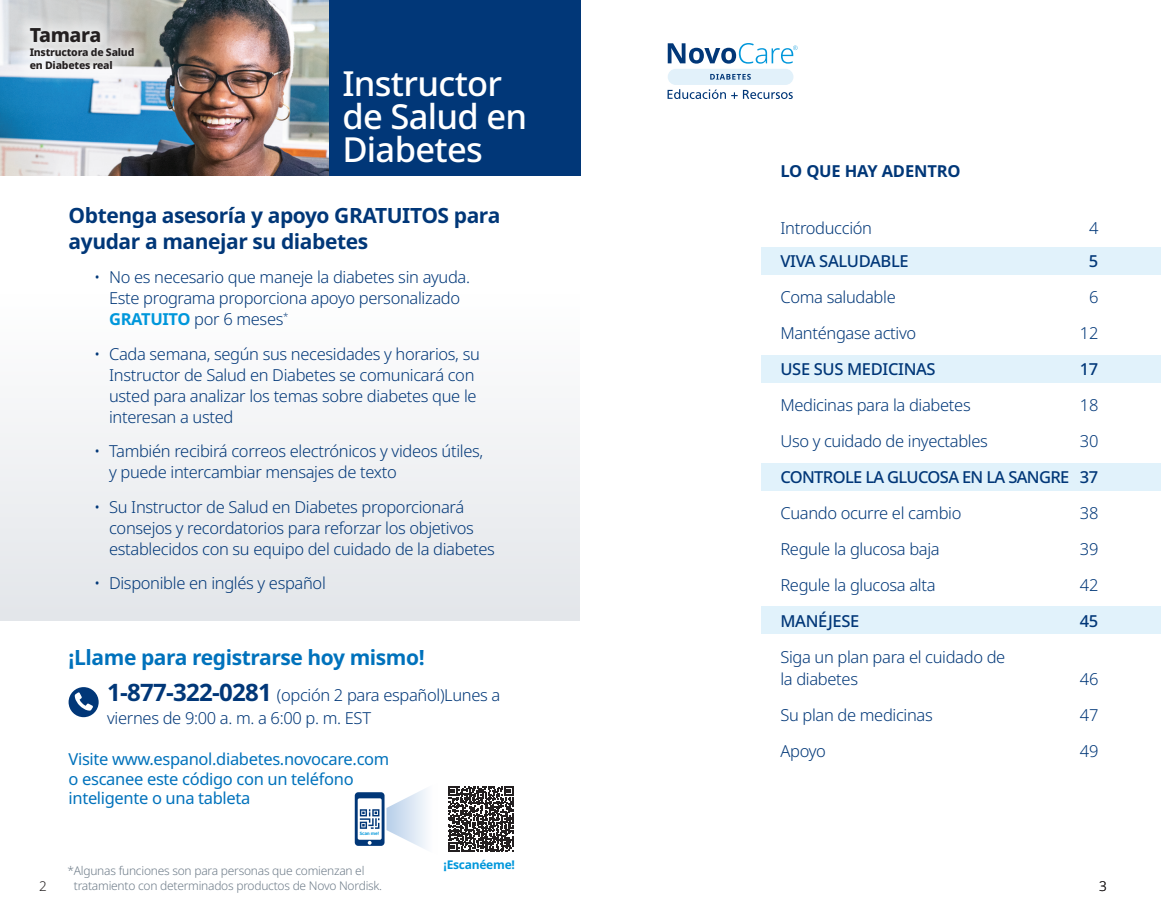
<style>
.page{position:relative;width:1161px;height:918px;background:#fff}
.page>*{position:absolute;margin:0;border:0;box-sizing:border-box;transform-origin:0 0}
.Headline{font:500 34.5px/33px "Apis";letter-spacing:-.02em;color:#fff}
.Major_subhead{font:700 21px/25.5px "Apis";letter-spacing:-.02em;color:#013778}
.body_text{font:700 21px "Apis";letter-spacing:-.02em;color:#0072bc}
.minor_subhead{font:800 19.5px "Apis";letter-spacing:-.02em;color:#231f20}
.body_text-2{font:300 16.5px/21px "Apis";letter-spacing:-.02em;color:#013778}
.bullet_text{font:16.5px/19.5px "Apis";letter-spacing:-.02em;color:#0072bc}
.t1{font:500 16.5px "Apis";letter-spacing:-.02em;color:#013778}
.t2{font:500 16.5px "Apis";letter-spacing:-.04em;color:#013778}
.chart_head{font:700 16.5px "Apis";letter-spacing:-.01em;color:#013778}
.t3{font:300 13.5px "Apis";color:#231f20}
.footnote{font:300 12px/15px "Apis";letter-spacing:-.02em;color:#6d7b88}
.quote{font:700 12px "Apis";letter-spacing:-.02em;color:#0097db}
.minor_subhead-2{font:800 10.5px "Apis";letter-spacing:-.02em;color:#231f20}
.quote-2{font:700 4.5px "Apis";letter-spacing:-.02em;color:#0097db}
.s1{font-weight:700;color:#0097db}
.s2{font-weight:700;font-size:24px}
</style>
<div class="page">
<div style="left:762px;top:247px;width:399px;height:27px;background:#e1f2fb"></div>
<div style="left:762px;top:463px;width:399px;height:28px;background:#e1f2fb"></div>
<div style="left:762px;top:355px;width:399px;height:28px;background:#e1f2fb"></div>
<div style="left:762px;top:606px;width:399px;height:28px;background:#e1f2fb"></div>
<svg style="left:668px;top:43px;width:130px;height:21px"></svg>
<div style="left:668px;top:69px;width:125px;height:16px;background:#e2f1fa;border-radius:8px"></div>
<svg style="left:710px;top:74px;width:41px;height:6px"></svg>
<svg style="left:668px;top:89px;width:125px;height:10px"></svg>
<div style="left:0;top:295px;width:580px;height:326px;background:linear-gradient(to right,#f0f2f4,#f0f2f4)"></div>
<div style="left:69px;top:687px;width:30px;height:30px;background:#013778;border-radius:50%"></div>
<svg style="left:75px;top:692px;width:18px;height:19px"></svg>
<img style="left:0;top:0;width:329px;height:176px">
<div style="left:329px;top:0;width:251px;height:176px;background:#013778"></div>
<svg style="left:16px;top:15px;width:131px;height:69px"></svg>
<svg style="left:448px;top:786px;width:65px;height:66px"></svg>
<svg style="left:355px;top:788px;width:72px;height:62px"></svg>
<p class="minor_subhead" style="left:30px;top:21px;width:73px">Tamara</p>
<p class="minor_subhead-2" style="left:30px;top:44px;width:106px">Instructora de Salud</p>
<p class="minor_subhead-2" style="left:30px;top:58px;width:85px">en Diabetes real</p>
<p class="Headline" style="left:342px;top:68px;width:186px">Instructor de Salud en<br>Diabetes</p>
<p class="Major_subhead" style="left:69px;top:203px;width:433px">Obtenga asesoría y apoyo GRATUITOS para ayudar a manejar su diabetes</p>
<p class="body_text-2" style="left:109px;top:267px;width:363px;text-indent:-15px">• No es necesario que maneje la diabetes sin ayuda.<br>Este programa proporciona apoyo personalizado<br><span class="s1">GRATUITO</span> por 6 meses<sup>*</sup></p>
<p class="body_text-2" style="left:109px;top:344px;width:372px;text-indent:-15px">• Cada semana, según sus necesidades y horarios, su Instructor de Salud en Diabetes se comunicará con usted para analizar los temas sobre diabetes que le interesan a usted</p>
<p class="body_text-2" style="left:109px;top:441px;width:376px;text-indent:-15px">• También recibirá correos electrónicos y videos útiles, y puede intercambiar mensajes de texto</p>
<p class="body_text-2" style="left:109px;top:497px;width:387px;text-indent:-15px">• Su Instructor de Salud en Diabetes proporcionará consejos y recordatorios para reforzar los objetivos establecidos con su equipo del cuidado de la diabetes</p>
<p class="body_text-2" style="left:94px;top:573px;width:233px">• Disponible en inglés y español</p>
<p class="body_text" style="left:69px;top:643px;width:358px">¡Llame para registrarse hoy mismo!</p>
<p class="body_text-2" style="left:107px;top:684px;width:395px;line-height:22.5px"><span class="s2">1-877-322-0281</span> (opción 2 para español)Lunes a viernes de 9:00 a. m. a 6:00 p. m. EST</p>
<p class="bullet_text" style="left:69px;top:750px;width:322px">Visite www.espanol.diabetes.novocare.com o escanee este código con un teléfono inteligente o una tableta</p>
<p class="t3" style="left:39px;top:876px;width:9px">2</p>
<p class="quote-2" style="left:360px;top:830px;width:21px">Scan me!</p>
<p class="footnote" style="left:74px;top:864px;width:310px;text-indent:-6px">*Algunas funciones son para personas que comienzan el tratamiento con determinados productos de Novo Nordisk.</p>
<p class="quote" style="left:443px;top:856px;width:73px">¡Escanéeme!</p>
<p class="chart_head" style="left:780px;top:160px;width:182px">LO QUE HAY ADENTRO</p>
<p class="body_text-2" style="left:780px;top:218px;width:93px">Introducción</p>
<p class="body_text-2" style="left:1089px;top:218px;width:11px">4</p>
<p class="t1" style="left:780px;top:249px;width:130px">VIVA SALUDABLE</p>
<p class="t1" style="left:1089px;top:249px;width:11px">5</p>
<p class="body_text-2" style="left:780px;top:287px;width:117px">Coma saludable</p>
<p class="body_text-2" style="left:1089px;top:287px;width:11px">6</p>
<p class="body_text-2" style="left:780px;top:323px;width:137px">Manténgase activo</p>
<p class="body_text-2" style="left:1080px;top:323px;width:20px">12</p>
<p class="t1" style="left:780px;top:357px;width:157px">USE SUS MEDICINAS</p>
<p class="t1" style="left:1080px;top:357px;width:20px">17</p>
<p class="body_text-2" style="left:780px;top:395px;width:192px">Medicinas para la diabetes</p>
<p class="body_text-2" style="left:1080px;top:395px;width:20px">18</p>
<p class="body_text-2" style="left:780px;top:431px;width:209px">Uso y cuidado de inyectables</p>
<p class="body_text-2" style="left:1080px;top:431px;width:20px">30</p>
<p class="t2" style="left:780px;top:465px;width:320px">CONTROLE LA GLUCOSA EN LA SANGRE 37</p>
<p class="body_text-2" style="left:780px;top:503px;width:183px">Cuando ocurre el cambio</p>
<p class="body_text-2" style="left:1080px;top:503px;width:20px">38</p>
<p class="body_text-2" style="left:780px;top:539px;width:161px">Regule la glucosa baja</p>
<p class="body_text-2" style="left:1080px;top:539px;width:20px">39</p>
<p class="body_text-2" style="left:780px;top:575px;width:157px">Regule la glucosa alta</p>
<p class="body_text-2" style="left:1080px;top:575px;width:20px">42</p>
<p class="t1" style="left:780px;top:609px;width:80px">MANÉJESE</p>
<p class="t1" style="left:1080px;top:609px;width:20px">45</p>
<p class="body_text-2" style="left:780px;top:646px;width:226px;line-height:22.5px">Siga un plan para el cuidado de la diabetes</p>
<p class="body_text-2" style="left:1080px;top:669px;width:20px">46</p>
<p class="body_text-2" style="left:780px;top:705px;width:154px">Su plan de medicinas</p>
<p class="body_text-2" style="left:1080px;top:705px;width:20px">47</p>
<p class="body_text-2" style="left:780px;top:741px;width:47px">Apoyo</p>
<p class="body_text-2" style="left:1080px;top:741px;width:20px">49</p>
<p class="t3" style="left:1099px;top:877px;width:9px">3</p>
</div>
